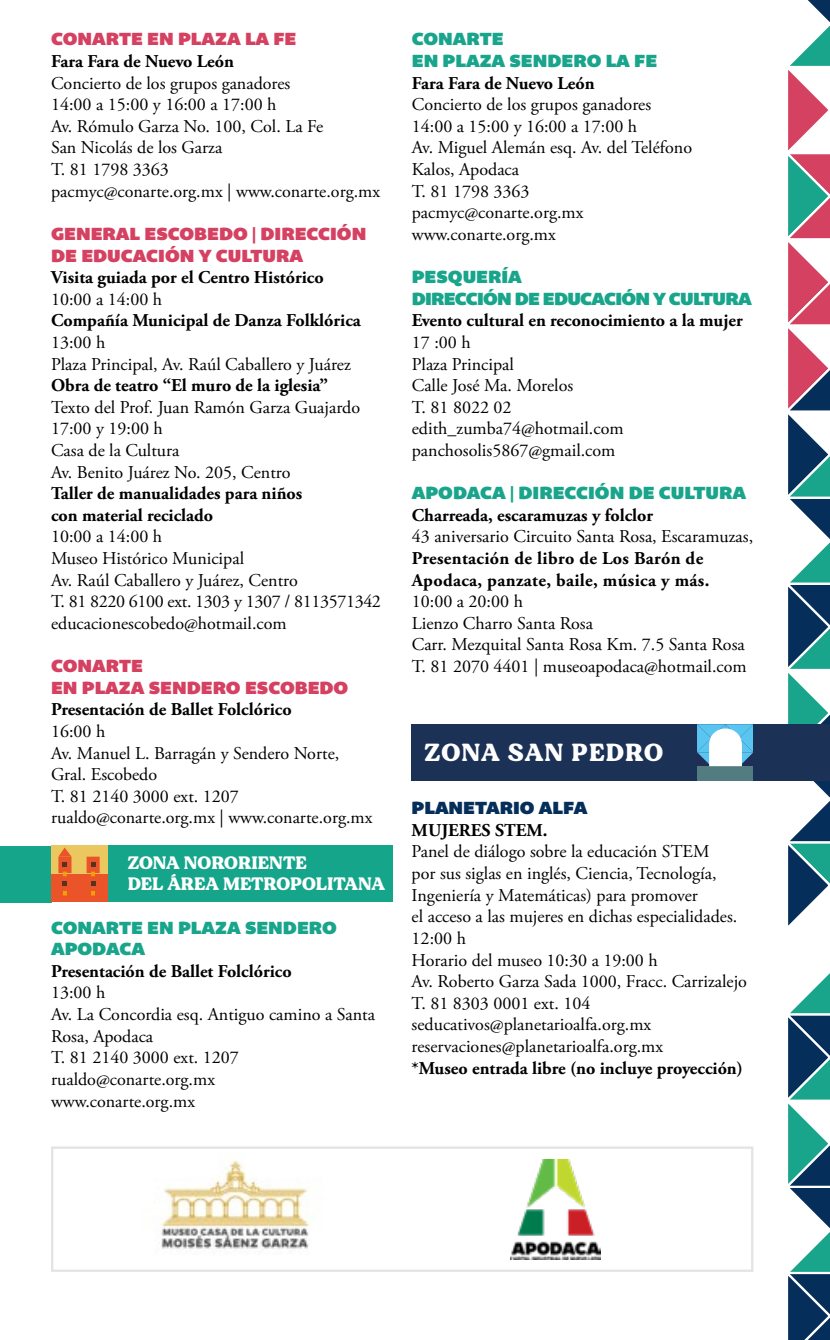
<style>
.page{position:relative;width:830px;height:1340px;background:#fff}
.page>*{position:absolute;margin:0;border:0;box-sizing:border-box;transform-origin:0 0}
.t1{font:24.75px "MADE Dillan";letter-spacing:.04em;color:#fff}
.t2{font:18px/21.6px "Adobe Garamond Pro";color:#000}
.t3{font:700 18px/21.6px "Adobe Garamond Pro";color:#000}
.t4{font:18px/21.6px "Bemio";color:#d54161}
.t5{font:18px/21.6px "Bemio";color:#19a58b}
.t6{font:700 18px/21.6px "Adobe Garamond Pro";letter-spacing:.02em;color:#000}
.t7{font:18px/21.6px "Bemio";letter-spacing:-.04em;color:#19a58b}
.t8{font:18px/21.6px "MADE Dillan";color:#fff}
.t9{font:18px "Bemio";color:#052e5a}
</style>
<div class="page">
<div style="left:51px;top:845px;width:341px;height:56px;background:#15a58b"></div>
<div style="left:411px;top:724px;width:341px;height:56px;background:#1c3156"></div>
<svg style="left:697px;top:724px;width:56px;height:56px;background:#8fbdcf"></svg>
<svg style="left:781px;top:0;width:49px;height:1339px"></svg>
<div style="left:753px;top:724px;width:76px;height:56px;background:#1c3156"></div>
<div style="left:0;top:846px;width:51px;height:56px;background:#15a58b"></div>
<svg style="left:51px;top:845px;width:56px;height:56px;background:#e57e3b"></svg>
<img style="left:510px;top:1159px;width:90px;height:100px">
<img style="left:160px;top:1160px;width:151px;height:93px">
<div style="left:51px;top:1146px;width:702px;height:125px;border:2px solid #e3e3e3"></div>
<p class="t4" style="left:51px;top:28px;width:247px">CONARTE EN PLAZA LA FE</p>
<p class="t3" style="left:51px;top:51px;width:184px">Fara Fara de Nuevo León</p>
<p class="t2" style="left:51px;top:73px;width:330px">Concierto de los grupos ganadores<br>14:00 a 15:00 y 16:00 a 17:00 h<br>Av. Rómulo Garza No. 100, Col. La Fe<br>San Nicolás de los Garza<br>T. 81 1798 3363<br>pacmyc@conarte.org.mx | www.conarte.org.mx</p>
<p class="t4" style="left:51px;top:223px;width:316px">GENERAL ESCOBEDO | DIRECCIÓN<br>DE EDUCACIÓN Y CULTURA</p>
<p class="t3" style="left:51px;top:267px;width:274px">Visita guiada por el Centro Histórico</p>
<p class="t2" style="left:51px;top:289px;width:113px">10:00 a 14:00 h</p>
<p class="t3" style="left:51px;top:310px;width:311px">Compañía Municipal de Danza Folklórica</p>
<p class="t2" style="left:51px;top:332px;width:301px">13:00 h<br>Plaza Principal, Av. Raúl Caballero y Juárez</p>
<p class="t3" style="left:51px;top:375px;width:278px">Obra de teatro “El muro de la iglesia”</p>
<p class="t2" style="left:51px;top:397px;width:310px">Texto del Prof. Juan Ramón Garza Guajardo<br>17:00 y 19:00 h<br>Casa de la Cultura<br>Av. Benito Juárez No. 205, Centro</p>
<p class="t3" style="left:51px;top:483px;width:253px">Taller de manualidades para niños con material reciclado</p>
<p class="t2" style="left:51px;top:526px;width:331px">10:00 a 14:00 h<br>Museo Histórico Municipal<br>Av. Raúl Caballero y Juárez, Centro<br>T. 81 8220 6100 ext. 1303 y 1307 / 8113571342 educacionescobedo@hotmail.com</p>
<p class="t4" style="left:51px;top:655px;width:299px">CONARTE<br>EN PLAZA SENDERO ESCOBEDO</p>
<p class="t3" style="left:51px;top:699px;width:242px">Presentación de Ballet Folclórico</p>
<p class="t2" style="left:51px;top:721px;width:323px">16:00 h<br>Av. Manuel L. Barragán y Sendero Norte,<br>Gral. Escobedo<br>T. 81 2140 3000 ext. 1207 rualdo@conarte.org.mx | www.conarte.org.mx</p>
<p class="t8" style="left:128px;top:852px;width:259px">ZONA NORORIENTE<br>DEL ÁREA METROPOLITANA</p>
<p class="t5" style="left:51px;top:916px;width:287px">CONARTE EN PLAZA SENDERO<br>APODACA</p>
<p class="t3" style="left:51px;top:960px;width:242px">Presentación de Ballet Folclórico</p>
<p class="t2" style="left:51px;top:982px;width:325px">13:00 h<br>Av. La Concordia esq. Antiguo camino a Santa<br>Rosa, Apodaca<br>T. 81 2140 3000 ext. 1207 rualdo@conarte.org.mx<br>www.conarte.org.mx</p>
<p class="t5" style="left:411px;top:28px;width:247px">CONARTE<br>EN PLAZA SENDERO LA FE</p>
<p class="t3" style="left:411px;top:72px;width:184px">Fara Fara de Nuevo León</p>
<p class="t2" style="left:411px;top:94px;width:281px">Concierto de los grupos ganadores<br>14:00 a 15:00 y 16:00 a 17:00 h<br>Av. Miguel Alemán esq. Av. del Teléfono<br>Kalos, Apodaca<br>T. 81 1798 3363 pacmyc@conarte.org.mx www.conarte.org.mx</p>
<p class="t7" style="left:411px;top:266px;width:341px">PESQUERÍA<br>DIRECCIÓN DE EDUCACIÓN Y CULTURA</p>
<p class="t3" style="left:411px;top:310px;width:332px">Evento cultural en reconocimiento a la mujer</p>
<p class="t2" style="left:411px;top:332px;width:213px">17 :00 h<br>Plaza Principal<br>Calle José Ma. Morelos<br>T. 81 8022 02 edith_zumba74@hotmail.com panchosolis5867@gmail.com</p>
<p class="t5" style="left:411px;top:482px;width:335px">APODACA | DIRECCIÓN DE CULTURA</p>
<p class="t3" style="left:411px;top:504px;width:243px">Charreada, escaramuzas y folclor</p>
<p class="t2" style="left:411px;top:526px;width:343px">43 aniversario Circuito Santa Rosa, Escaramuzas,</p>
<p class="t6" style="left:411px;top:548px;width:299px">Presentación de libro de Los Barón de<br>Apodaca, panzate, baile, música y más.</p>
<p class="t2" style="left:411px;top:591px;width:336px">10:00 a 20:00 h<br>Lienzo Charro Santa Rosa<br>Carr. Mezquital Santa Rosa Km. 7.5 Santa Rosa<br>T. 81 2070 4401 | museoapodaca@hotmail.com</p>
<h1 class="t1" style="left:424px;top:737px;width:240px">ZONA SAN PEDRO</h1>
<p class="t9" style="left:411px;top:793px;width:177px">PLANETARIO ALFA</p>
<p class="t3" style="left:411px;top:819px;width:137px">MUJERES STEM.</p>
<p class="t2" style="left:411px;top:841px;width:337px">Panel de diálogo sobre la educación STEM<br>por sus siglas en inglés, Ciencia, Tecnología, Ingeniería y Matemáticas) para promover<br>el acceso a las mujeres en dichas especialidades.<br>12:00 h<br>Horario del museo 10:30 a 19:00 h<br>Av. Roberto Garza Sada 1000, Fracc. Carrizalejo T. 81 8303 0001 ext. 104 seducativos@planetarioalfa.org.mx reservaciones@planetarioalfa.org.mx</p>
<p class="t3" style="left:411px;top:1057px;width:333px">*Museo entrada libre (no incluye proyección)</p>
</div>
